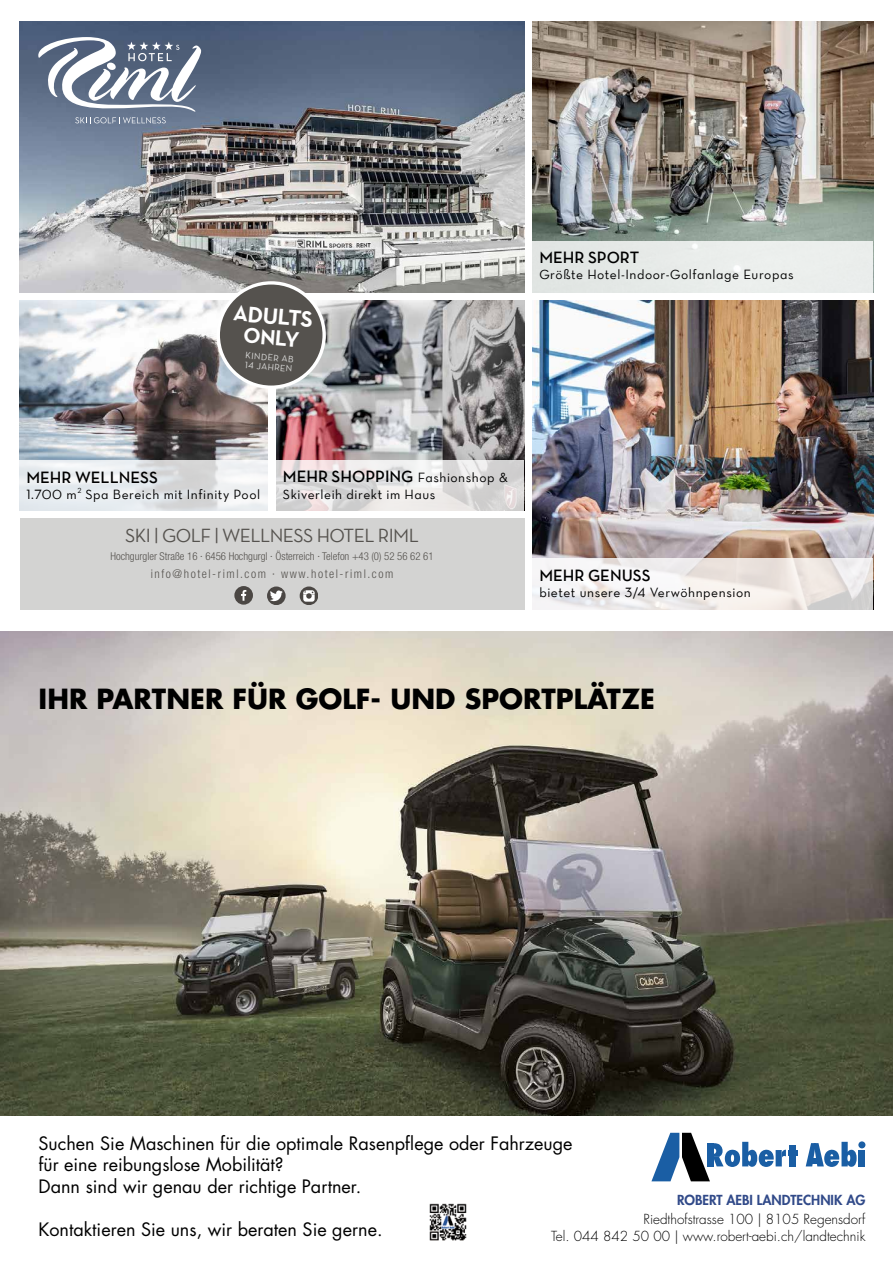
<style>
.page{position:relative;width:893px;height:1263px;background:#fff}
.page>*{position:absolute;margin:0;border:0;box-sizing:border-box;transform-origin:0 0}
.t1{font:700 27px "Futura Std";color:#000}
.t2{font:22.65px "Neutra Text TF Bold SC Alt";color:#fff}
.t3{font:21.75px "Neutra Text TF Bold SC Alt";color:#fff}
.t4{font:19.2px "Neutra Text Book SC";letter-spacing:-.03em;color:#55524e}
.t5{font:18px/21.6px "Futura Std";color:#000}
.t6{font:16.5px "Neutra Text Demi SC";color:#000}
.t7{font:13.5px "Neutra Text Book Alt";letter-spacing:.04em;color:#000}
.t8{font:300 13.5px/16.2px "Futura Std";color:#000;text-align:right}
.t9{font:800 13.5px "Futura Std";color:#314a89}
.t10{font:300 condensed 12px "Helvetica Neue LT Std";letter-spacing:.13em;color:#55524e}
.t11{font:300 condensed 10.8px "Helvetica Neue LT Std";color:#55524e}
.t12{font:9.15px/9.4px "Neutra Text Book Alt";color:#dededd}
.s1{font-family:"Neutra Text Book Alt";font-size:13.5px}
</style>
<div class="page">
<div style="left:20px;top:519px;width:504px;height:91px;background:#d3d3d2"></div>
<div style="left:234px;top:586px;width:19px;height:19px;background:#4b4744;border-radius:9px"></div>
<svg style="left:241px;top:590px;width:5px;height:11px"></svg>
<svg style="left:267px;top:586px;width:19px;height:19px"></svg>
<svg style="left:270px;top:590px;width:13px;height:11px"></svg>
<div style="left:300px;top:586px;width:18px;height:19px;background:#4b4744;border-radius:9px"></div>
<svg style="left:303px;top:590px;width:12px;height:12px"></svg>
<img style="left:20px;top:21px;width:504px;height:271px">
<img style="left:20px;top:301px;width:248px;height:160px">
<img style="left:276px;top:301px;width:248px;height:159px">
<img style="left:533px;top:21px;width:340px;height:220px">
<svg style="left:20px;top:461px;width:248px;height:50px;fill:#e7ecf0"></svg>
<img style="left:533px;top:301px;width:340px;height:258px">
<div style="left:218px;top:283px;width:106px;height:104px;background:#55524e;border-radius:50%"></div>
<div style="left:217px;top:281px;width:109px;height:108px;border:3px solid #fff;border-radius:50%"></div>
<svg style="left:38px;top:37px;width:163px;height:87px"></svg>
<svg style="left:276px;top:460px;width:248px;height:51px"></svg>
<div style="left:533px;top:241px;width:340px;height:51px;background:#e9eceb"></div>
<svg style="left:533px;top:559px;width:340px;height:51px"></svg>
<img style="left:0;top:631px;width:893px;height:485px">
<div style="left:858px;top:1141px;width:7px;height:7px;background:#1a5ea4;border-radius:50%"></div>
<div style="left:859px;top:1150px;width:6px;height:16px;background:#1a5ea4"></div>
<div style="left:790px;top:1145px;width:6px;height:21px;background:#1a5ea4"></div>
<div style="left:788px;top:1150px;width:10px;height:5px;background:#1a5ea4"></div>
<svg style="left:806px;top:1142px;width:51px;height:25px"></svg>
<svg style="left:651px;top:1133px;width:135px;height:48px"></svg>
<img style="left:429px;top:1203px;width:38px;height:38px">
<svg style="left:886px;top:631px;width:7px;height:10px"></svg>
<p class="t2" style="left:235px;top:298px;width:81px;rotate:5deg">ADULTS</p>
<p class="t3" style="left:245px;top:321px;width:58px;rotate:5deg">ONLY</p>
<p class="t12" style="left:246px;top:350px;width:50px;rotate:5deg">KINDER AB<br>14 JAHREN</p>
<p class="t6" style="left:539px;top:247px;width:101px">MEHR SPORT</p>
<p class="t7" style="left:539px;top:267px;width:256px">Größte Hotel-Indoor-Golfanlage Europas</p>
<p class="t6" style="left:26px;top:467px;width:133px">MEHR WELLNESS</p>
<p class="t7" style="left:26px;top:486px;width:235px">1.700 m<sup>2</sup> Spa Bereich mit Infinity Pool</p>
<p class="t6" style="left:283px;top:466px;width:226px">MEHR SHOPPING <span class="s1">Fashionshop &amp;</span></p>
<p class="t7" style="left:283px;top:486px;width:154px">Skiverleih direkt im Haus</p>
<p class="t4" style="left:125px;top:523px;width:295px">SKI | GOLF | WELLNESS HOTEL RIML</p>
<p class="t11" style="left:111px;top:550px;width:325px">Hochgurgler Straße 16 ∙ 6456 Hochgurgl ∙ Österreich ∙ Telefon +43 (0) 52 56 62 61</p>
<p class="t10" style="left:151px;top:567px;width:244px">info@hotel-riml.com ∙ www.hotel-riml.com</p>
<p class="t6" style="left:539px;top:565px;width:113px">MEHR GENUSS</p>
<p class="t7" style="left:539px;top:584px;width:213px">bietet unsere 3/4 Verwöhnpension</p>
<h1 class="t1" style="left:39px;top:681px;width:618px">IHR PARTNER FÜR GOLF- UND SPORTPLÄTZE</h1>
<p class="t5" style="left:39px;top:1132px;width:536px">Suchen Sie Maschinen für die optimale Rasenpflege oder Fahrzeuge für eine reibungslose Mobilität?<br>Dann sind wir genau der richtige Partner.</p>
<p class="t5" style="left:39px;top:1219px;width:346px">Kontaktieren Sie uns, wir beraten Sie gerne.</p>
<p class="t9" style="left:677px;top:1192px;width:190px">ROBERT AEBI LANDTECHNIK AG</p>
<p class="t8" style="left:551px;top:1212px;width:316px">Riedthofstrasse 100 | 8105 Regensdorf<br>Tel. 044 842 50 00 | www.robert-aebi.ch/landtechnik</p>
</div>
